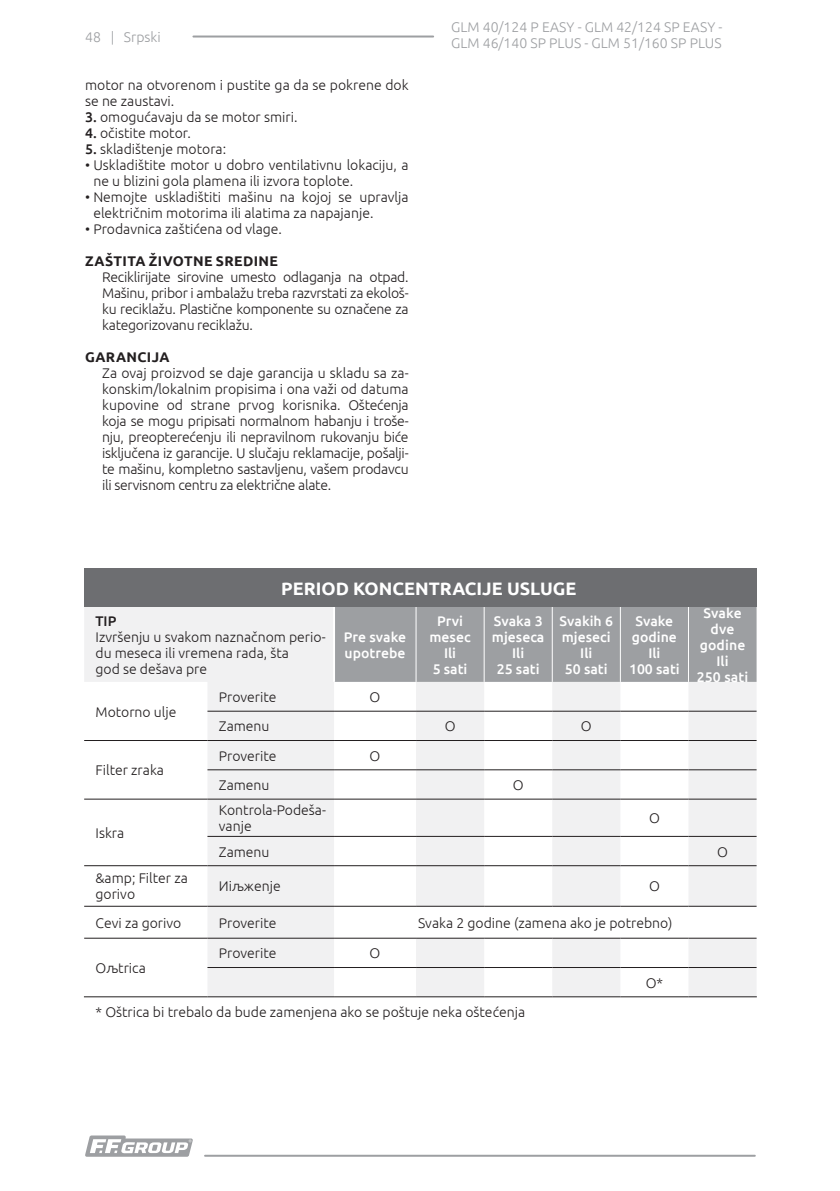
<style>
.page{position:relative;width:840px;height:1191px;background:#fff}
.page>*{position:absolute;margin:0;border:0;box-sizing:border-box;transform-origin:0 0}
.t1{font:700 18px "Ubuntu";color:#fff}
.t2{font:300 14px/16px "Ubuntu";color:#231f20}
.t3{font:500 14px/16px "Ubuntu";color:#fff;text-align:center}
.t4{font:300 14px/16px "Ubuntu";color:#9d9fa2}
.t5{font:700 14px "Ubuntu";letter-spacing:.025em;color:#231f20}
.t6{font:500 14px "Ubuntu";color:#231f20}
.s1{font-weight:500}
</style>
<div class="page">
<hr style="left:193px;top:36px;width:240px;height:2px;background:#9d9fa2">
<hr style="left:205px;top:1154px;width:549px;height:2px;background:#9d9fa2">
<svg style="left:85px;top:1135px;width:108px;height:21px"></svg>
<div style="left:84px;top:568px;width:672px;height:39px;background:#6d6e71"></div>
<svg style="left:84px;top:607px;width:672px;height:389px;fill:#f1f1f2"></svg>
<div style="left:335px;top:607px;width:421px;height:75px;background:#9d9fa2"></div>
<hr style="left:207px;top:711px;width:127px;height:1px;background:#231f20">
<hr style="left:334px;top:711px;width:82px;height:1px;background:#231f20">
<hr style="left:416px;top:711px;width:68px;height:1px;background:#231f20">
<hr style="left:484px;top:711px;width:68px;height:1px;background:#231f20">
<hr style="left:552px;top:711px;width:68px;height:1px;background:#231f20">
<hr style="left:620px;top:711px;width:68px;height:1px;background:#231f20">
<hr style="left:688px;top:711px;width:68px;height:1px;background:#231f20">
<hr style="left:84px;top:740px;width:123px;height:1px;background:#231f20">
<hr style="left:207px;top:740px;width:127px;height:1px;background:#231f20">
<hr style="left:334px;top:740px;width:82px;height:1px;background:#231f20">
<hr style="left:416px;top:740px;width:68px;height:1px;background:#231f20">
<hr style="left:484px;top:740px;width:68px;height:1px;background:#231f20">
<hr style="left:552px;top:740px;width:68px;height:1px;background:#231f20">
<hr style="left:620px;top:740px;width:68px;height:1px;background:#231f20">
<hr style="left:688px;top:740px;width:68px;height:1px;background:#231f20">
<hr style="left:207px;top:769px;width:127px;height:1px;background:#231f20">
<hr style="left:334px;top:769px;width:82px;height:1px;background:#231f20">
<hr style="left:416px;top:769px;width:68px;height:1px;background:#231f20">
<hr style="left:484px;top:769px;width:68px;height:1px;background:#231f20">
<hr style="left:552px;top:769px;width:68px;height:1px;background:#231f20">
<hr style="left:620px;top:769px;width:68px;height:1px;background:#231f20">
<hr style="left:688px;top:769px;width:68px;height:1px;background:#231f20">
<hr style="left:84px;top:798px;width:123px;height:1px;background:#231f20">
<hr style="left:207px;top:798px;width:127px;height:1px;background:#231f20">
<hr style="left:334px;top:798px;width:82px;height:1px;background:#231f20">
<hr style="left:416px;top:798px;width:68px;height:1px;background:#231f20">
<hr style="left:484px;top:798px;width:68px;height:1px;background:#231f20">
<hr style="left:552px;top:798px;width:68px;height:1px;background:#231f20">
<hr style="left:620px;top:798px;width:68px;height:1px;background:#231f20">
<hr style="left:688px;top:798px;width:68px;height:1px;background:#231f20">
<hr style="left:207px;top:836px;width:127px;height:1px;background:#231f20">
<hr style="left:334px;top:836px;width:82px;height:1px;background:#231f20">
<hr style="left:416px;top:836px;width:68px;height:1px;background:#231f20">
<hr style="left:484px;top:836px;width:68px;height:1px;background:#231f20">
<hr style="left:552px;top:836px;width:68px;height:1px;background:#231f20">
<hr style="left:620px;top:836px;width:68px;height:1px;background:#231f20">
<hr style="left:688px;top:836px;width:68px;height:1px;background:#231f20">
<hr style="left:84px;top:865px;width:123px;height:1px;background:#231f20">
<hr style="left:207px;top:865px;width:127px;height:1px;background:#231f20">
<hr style="left:334px;top:865px;width:82px;height:1px;background:#231f20">
<hr style="left:416px;top:865px;width:68px;height:1px;background:#231f20">
<hr style="left:484px;top:865px;width:68px;height:1px;background:#231f20">
<hr style="left:552px;top:865px;width:68px;height:1px;background:#231f20">
<hr style="left:620px;top:865px;width:68px;height:1px;background:#231f20">
<hr style="left:688px;top:865px;width:68px;height:1px;background:#231f20">
<hr style="left:84px;top:906px;width:123px;height:1px;background:#231f20">
<hr style="left:207px;top:906px;width:127px;height:1px;background:#231f20">
<hr style="left:334px;top:906px;width:82px;height:1px;background:#231f20">
<hr style="left:416px;top:906px;width:68px;height:1px;background:#231f20">
<hr style="left:484px;top:906px;width:68px;height:1px;background:#231f20">
<hr style="left:552px;top:906px;width:68px;height:1px;background:#231f20">
<hr style="left:620px;top:906px;width:68px;height:1px;background:#231f20">
<hr style="left:688px;top:906px;width:68px;height:1px;background:#231f20">
<hr style="left:84px;top:938px;width:123px;height:1px;background:#231f20">
<hr style="left:207px;top:938px;width:127px;height:1px;background:#231f20">
<hr style="left:334px;top:938px;width:82px;height:1px;background:#231f20">
<hr style="left:416px;top:938px;width:68px;height:1px;background:#231f20">
<hr style="left:484px;top:938px;width:68px;height:1px;background:#231f20">
<hr style="left:552px;top:938px;width:68px;height:1px;background:#231f20">
<hr style="left:620px;top:938px;width:68px;height:1px;background:#231f20">
<hr style="left:688px;top:938px;width:68px;height:1px;background:#231f20">
<hr style="left:207px;top:967px;width:127px;height:1px;background:#231f20">
<hr style="left:334px;top:967px;width:82px;height:1px;background:#231f20">
<hr style="left:416px;top:967px;width:68px;height:1px;background:#231f20">
<hr style="left:484px;top:967px;width:68px;height:1px;background:#231f20">
<hr style="left:552px;top:967px;width:68px;height:1px;background:#231f20">
<hr style="left:620px;top:967px;width:68px;height:1px;background:#231f20">
<hr style="left:688px;top:967px;width:68px;height:1px;background:#231f20">
<hr style="left:84px;top:996px;width:123px;height:1px;background:#231f20">
<hr style="left:207px;top:996px;width:127px;height:1px;background:#231f20">
<hr style="left:334px;top:996px;width:82px;height:1px;background:#231f20">
<hr style="left:416px;top:996px;width:68px;height:1px;background:#231f20">
<hr style="left:484px;top:996px;width:68px;height:1px;background:#231f20">
<hr style="left:552px;top:996px;width:68px;height:1px;background:#231f20">
<hr style="left:620px;top:996px;width:68px;height:1px;background:#231f20">
<hr style="left:688px;top:996px;width:68px;height:1px;background:#231f20">
<hr style="left:333px;top:607px;width:2px;height:75px;background:#fff">
<hr style="left:415px;top:607px;width:1px;height:75px;background:#fff">
<hr style="left:483px;top:607px;width:1px;height:75px;background:#fff">
<hr style="left:551px;top:607px;width:1px;height:75px;background:#fff">
<hr style="left:619px;top:607px;width:1px;height:75px;background:#fff">
<hr style="left:687px;top:607px;width:1px;height:75px;background:#fff">
<p class="t4" style="left:85px;top:29px;width:77px">48 | Srpski</p>
<p class="t4" style="left:451px;top:19px;width:272px">GLM 40/124 P EASY - GLM 42/124 SP EASY -<br>GLM 46/140 SP PLUS - GLM 51/160 SP PLUS</p>
<p class="t2" style="left:85px;top:76px;width:325px">motor na otvorenom i pustite ga da se pokrene dok se ne zaustavi.</p>
<p class="t2" style="left:85px;top:108px;width:214px"><span class="s1">3.</span> omogućavaju da se motor smiri.</p>
<p class="t2" style="left:85px;top:124px;width:107px"><span class="s1">4.</span> očistite motor.</p>
<p class="t2" style="left:85px;top:140px;width:142px"><span class="s1">5.</span> skladištenje motora:</p>
<p class="t2" style="left:93px;top:156px;width:316px;text-indent:-8px">• Uskladištite motor u dobro ventilativnu lokaciju, a ne u blizini gola plamena ili izvora toplote.</p>
<p class="t2" style="left:93px;top:188px;width:316px;text-indent:-8px">• Nemojte uskladištiti mašinu na kojoj se upravlja električnim motorima ili alatima za napajanje.</p>
<p class="t2" style="left:85px;top:220px;width:198px">• Prodavnica zaštićena od vlage.</p>
<p class="t5" style="left:85px;top:252px;width:194px">ZAŠTITA ŽIVOTNE SREDINE</p>
<p class="t2" style="left:102px;top:268px;width:308px;text-align:justify">Reciklirijate sirovine umesto odlaganja na otpad.<br>Mašinu, pribor i ambalažu treba razvrstati za ekološ&shy;ku reciklažu. Plastične komponente su označene za kategorizovanu reciklažu.</p>
<p class="t5" style="left:85px;top:348px;width:86px">GARANCIJA</p>
<p class="t2" style="left:102px;top:364px;width:308px;text-align:justify">Za ovaj proizvod se daje garancija u skladu sa za&shy;konskim/lokalnim propisima i ona važi od datuma kupovine od strane prvog korisnika. Oštećenja koja se mogu pripisati normalnom habanju i troše&shy;nju, preopterećenju ili nepravilnom rukovanju biće isključena iz garancije. U slučaju reklamacije, pošalji&shy;te mašinu, kompletno sastavljenu, vašem prodavcu ili servisnom centru za električne alate.</p>
<p class="t1" style="left:281px;top:577px;width:296px">PERIOD KONCENTRACIJE USLUGE</p>
<p class="t6" style="left:95px;top:612px;width:22px">TIP</p>
<p class="t2" style="left:95px;top:628px;width:231px">Izvršenju u svakom naznačnom perio&shy;du meseca ili vremena rada, šta<br>god se dešava pre</p>
<p class="t3" style="left:344px;top:628px;width:64px;text-align:left">Pre svake upotrebe</p>
<p class="t3" style="left:429px;top:612px;width:43px">Prvi mesec<br>Ili<br>5 sati</p>
<p class="t3" style="left:491px;top:612px;width:54px">Svaka 3 mjeseca<br>Ili<br>25 sati</p>
<p class="t3" style="left:559px;top:612px;width:55px">Svakih 6 mjeseci<br>Ili<br>50 sati</p>
<p class="t3" style="left:628px;top:612px;width:52px">Svake godine<br>Ili<br>100 sati</p>
<p class="t3" style="left:696px;top:604px;width:53px">Svake dve godine<br>Ili<br>250 sati</p>
<p class="t2" style="left:95px;top:703px;width:82px">Motorno ulje</p>
<p class="t2" style="left:95px;top:762px;width:70px">Filter zraka</p>
<p class="t2" style="left:95px;top:824px;width:30px">Iskra</p>
<p class="t2" style="left:219px;top:688px;width:59px">Proverite</p>
<p class="t2" style="left:369px;top:688px;width:11px">Ο</p>
<p class="t2" style="left:219px;top:718px;width:52px">Zamenu</p>
<p class="t2" style="left:444px;top:718px;width:11px">Ο</p>
<p class="t2" style="left:580px;top:718px;width:11px">Ο</p>
<p class="t2" style="left:219px;top:747px;width:59px">Proverite</p>
<p class="t2" style="left:369px;top:747px;width:11px">Ο</p>
<p class="t2" style="left:219px;top:776px;width:52px">Zamenu</p>
<p class="t2" style="left:512px;top:776px;width:11px">Ο</p>
<p class="t2" style="left:219px;top:802px;width:109px">Kontrola-Podeša&shy;vanje</p>
<p class="t2" style="left:648px;top:810px;width:11px">Ο</p>
<p class="t2" style="left:219px;top:843px;width:52px">Zamenu</p>
<p class="t2" style="left:716px;top:843px;width:11px">Ο</p>
<p class="t2" style="left:95px;top:870px;width:94px">&amp;amp; Filter za gorivo</p>
<p class="t2" style="left:219px;top:878px;width:63px">Иiљжenje</p>
<p class="t2" style="left:648px;top:878px;width:11px">Ο</p>
<p class="t2" style="left:95px;top:914px;width:87px">Cevi za gorivo</p>
<p class="t2" style="left:219px;top:914px;width:59px">Proverite</p>
<p class="t2" style="left:418px;top:914px;width:255px">Svaka 2 godine (zamena ako je potrebno)</p>
<p class="t2" style="left:95px;top:959px;width:52px">Oљtrica</p>
<p class="t2" style="left:219px;top:945px;width:59px">Proverite</p>
<p class="t2" style="left:369px;top:945px;width:11px">Ο</p>
<p class="t2" style="left:95px;top:1003px;width:431px">* Oštrica bi trebalo da bude zamenjena ako se poštuje neka oštećenja</p>
<p class="t2" style="left:645px;top:974px;width:19px">Ο*</p>
</div>
